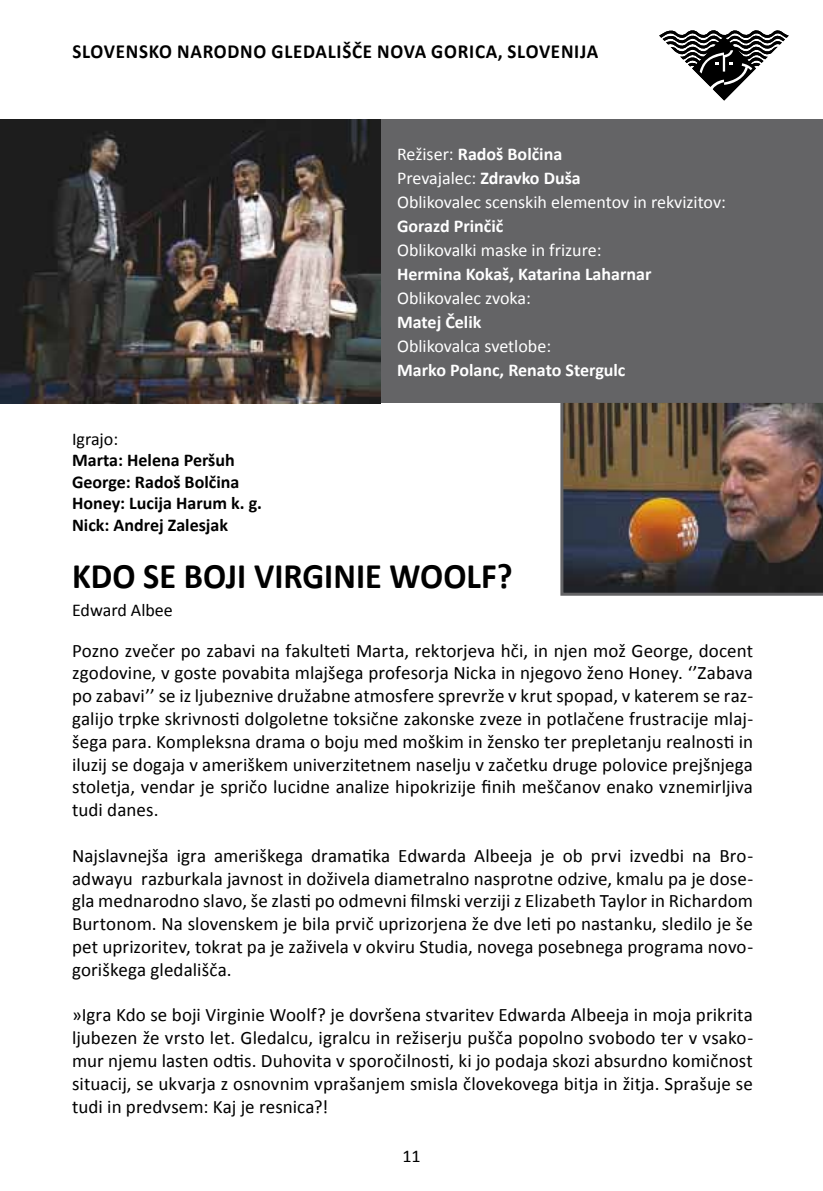
<style>
.page{position:relative;width:823px;height:1191px;background:#fff}
.page>*{position:absolute;margin:0;border:0;box-sizing:border-box;transform-origin:0 0}
.t1{font:700 36px "Calibri";color:#000;scale:.95 1}
.t2{font:700 20px "Calibri";letter-spacing:.04em;color:#000;scale:.95 1}
.t3{font:19px/22.8px "Calibri";letter-spacing:.005em;color:#000;text-align:justify}
.t4{font:18px/24px "Calibri";color:#fff}
.t5{font:700 18px "Calibri";color:#fff}
.t6{font:700 18px/21.6px "Calibri";color:#000}
.t7{font:18px "Calibri";color:#000}
.s1{font-weight:700}
</style>
<div class="page">
<div style="left:380px;top:119px;width:442px;height:284px;background:#646466"></div>
<img style="left:0;top:119px;width:380px;height:284px">
<svg style="left:659px;top:30px;width:129px;height:71px"></svg>
<img style="left:560px;top:403px;width:262px;height:193px">
<p class="t2" style="left:72px;top:38px;width:23px">Slovensko</p>
<p class="t2" style="left:177px;top:38px;width:15px">narodno</p>
<p class="t2" style="left:271px;top:38px;width:12px">gledališče</p>
<p class="t2" style="left:377px;top:38px;width:28px">Nova</p>
<p class="t2" style="left:431px;top:38px;width:26px">Gorica</p>
<p class="t2" style="left:497px;top:38px;width:107px">, SLOVENIJA</p>
<p class="t7" style="left:72px;top:427px;width:48px">Igrajo:</p>
<p class="t6" style="left:72px;top:449px;width:191px">Marta: Helena Peršuh<br>George: Radoš Bolčina<br>Honey: Lucija Harum k. g.<br>Nick: Andrej Zalesjak</p>
<p class="t4" style="left:397px;top:142px;width:330px">Režiser: <span class="s1">Radoš Bolčina<br></span>Prevajalec: <span class="s1">Zdravko Duša<br></span>Oblikovalec scenskih elementov in rekvizitov:</p>
<p class="t5" style="left:397px;top:214px;width:108px">Gorazd Prinčič</p>
<p class="t4" style="left:397px;top:238px;width:206px">Oblikovalki maske in frizure:</p>
<p class="t5" style="left:397px;top:262px;width:256px">Hermina Kokaš, Katarina Laharnar</p>
<p class="t4" style="left:397px;top:286px;width:135px">Oblikovalec zvoka:</p>
<p class="t5" style="left:397px;top:310px;width:86px">Matej Čelik</p>
<p class="t4" style="left:397px;top:334px;width:155px">Oblikovalca svetlobe:</p>
<p class="t5" style="left:397px;top:358px;width:230px">Marko Polanc, Renato Stergulc</p>
<h1 class="t1" style="left:72px;top:553px;width:465px">KDO SE BOJI VIRGINIE WOOLF?</h1>
<p class="t7" style="left:72px;top:598px;width:102px">Edward Albee</p>
<p class="t3" style="left:72px;top:639px;width:682px">Pozno zvečer po zabavi na fakulteti Marta, rektorjeva hči, in njen mož George, docent zgodovine, v goste povabita mlajšega profesorja Nicka in njegovo ženo Honey. ‘’Zabava po zabavi’’ se iz ljubeznive družabne atmosfere sprevrže v krut spopad, v katerem se raz&shy;galijo trpke skrivnosti dolgoletne toksične zakonske zveze in potlačene frustracije mlaj&shy;šega para. Kompleksna drama o boju med moškim in žensko ter prepletanju realnosti in iluzij se dogaja v ameriškem univerzitetnem naselju v začetku druge polovice prejšnjega stoletja, vendar je spričo lucidne analize hipokrizije finih meščanov enako vznemirljiva tudi danes.</p>
<p class="t3" style="left:72px;top:844px;width:682px">Najslavnejša igra ameriškega dramatika Edwarda Albeeja je ob prvi izvedbi na Bro&shy;adwayu razburkala javnost in doživela diametralno nasprotne odzive, kmalu pa je dose&shy;gla mednarodno slavo, še zlasti po odmevni filmski verziji z Elizabeth Taylor in Richardom Burtonom. Na slovenskem je bila prvič uprizorjena že dve leti po nastanku, sledilo je še pet uprizoritev, tokrat pa je zaživela v okviru Studia, novega posebnega programa novo&shy;goriškega gledališča.</p>
<p class="t3" style="left:72px;top:1003px;width:682px">»Igra Kdo se boji Virginie Woolf? je dovršena stvaritev Edwarda Albeeja in moja prikrita ljubezen že vrsto let. Gledalcu, igralcu in režiserju pušča popolno svobodo ter v vsako&shy;mur njemu lasten odtis. Duhovita v sporočilnosti, ki jo podaja skozi absurdno komičnost situacij, se ukvarja z osnovnim vprašanjem smisla človekovega bitja in žitja. Sprašuje se tudi in predvsem: Kaj je resnica?!</p>
<p class="t7" style="left:402px;top:1144px;width:20px">11</p>
</div>
